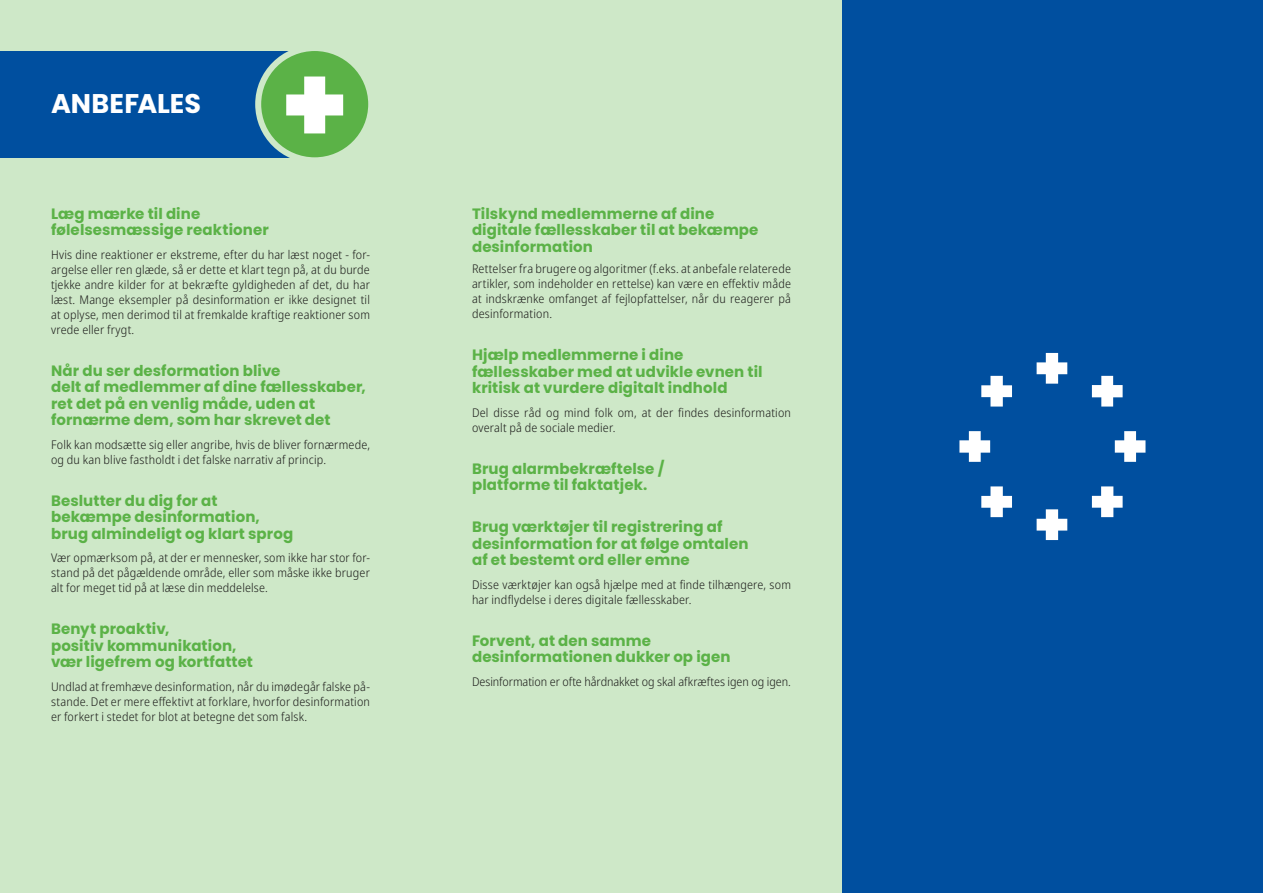
<style>
.page{position:relative;width:1263px;height:893px;background:#fff}
.page>*{position:absolute;margin:0;border:0;box-sizing:border-box;transform-origin:0 0}
.t1{font:700 27px "Poppins";letter-spacing:-.005em;color:#fff}
.t2{font:700 15px/16.5px "Poppins";letter-spacing:.005em;color:#5bb247}
.t3{font:300 semi-condensed 12px/15px "Noto Sans";letter-spacing:.015em;color:#1d1d1b;text-align:justify}
.t4{font:300 semi-condensed 12px "Noto Sans";letter-spacing:-.005em;color:#1d1d1b}
</style>
<div class="page">
<div style="left:0;top:0;width:842px;height:893px;background:#cee8c8"></div>
<div style="left:0;top:51px;width:315px;height:106px;background:#004f9f"></div>
<div style="left:842px;top:0;width:421px;height:893px;background:#004f9f"></div>
<div style="left:258px;top:48px;width:113px;height:112px;background:#5bb247;border-radius:50%"></div>
<div style="left:255px;top:45px;width:119px;height:118px;border:6px solid #cee8c8;border-radius:50%"></div>
<div style="left:286px;top:94px;width:57px;height:21px;background:#fff"></div>
<div style="left:304px;top:77px;width:21px;height:56px;background:#fff"></div>
<svg style="left:1036px;top:509px;width:31px;height:31px"></svg>
<svg style="left:1036px;top:353px;width:31px;height:31px"></svg>
<svg style="left:1115px;top:431px;width:30px;height:31px"></svg>
<svg style="left:959px;top:431px;width:31px;height:31px"></svg>
<svg style="left:981px;top:376px;width:31px;height:31px"></svg>
<svg style="left:1092px;top:376px;width:30px;height:31px"></svg>
<svg style="left:1092px;top:486px;width:30px;height:31px"></svg>
<svg style="left:981px;top:486px;width:31px;height:31px"></svg>
<h1 class="t1" style="left:51px;top:88px;width:152px">ANBEFALES</h1>
<p class="t2" style="left:51px;top:205px;width:219px">Læg mærke til dine følelsesmæssige reaktioner</p>
<p class="t3" style="left:51px;top:247px;width:320px">Hvis dine reaktioner er ekstreme, efter du har læst noget - for&shy;argelse eller ren glæde, så er dette et klart tegn på, at du burde tjekke andre kilder for at bekræfte gyldigheden af det, du har læst. Mange eksempler på desinformation er ikke designet til at oplyse, men derimod til at fremkalde kraftige reaktioner som vrede eller frygt.</p>
<p class="t2" style="left:51px;top:362px;width:316px">Når du ser desformation blive<br>delt af medlemmer af dine fællesskaber, ret det på en venlig måde, uden at fornærme dem, som har skrevet det</p>
<p class="t3" style="left:51px;top:437px;width:320px">Folk kan modsætte sig eller angribe, hvis de bliver fornærmede, og du kan blive fastholdt i det falske narrativ af princip.</p>
<p class="t2" style="left:51px;top:492px;width:244px">Beslutter du dig for at bekæmpe desinformation, brug almindeligt og klart sprog</p>
<p class="t3" style="left:51px;top:551px;width:320px">Vær opmærksom på, at der er mennesker, som ikke har stor for&shy;stand på det pågældende område, eller som måske ikke bruger alt for meget tid på at læse din meddelelse.</p>
<p class="t2" style="left:51px;top:621px;width:204px">Benyt proaktiv,<br>positiv kommunikation, vær ligefrem og kortfattet</p>
<p class="t3" style="left:51px;top:679px;width:320px">Undlad at fremhæve desinformation, når du imødegår falske på&shy;stande. Det er mere effektivt at forklare, hvorfor desinformation er forkert i stedet for blot at betegne det som falsk.</p>
<p class="t2" style="left:472px;top:205px;width:288px">Tilskynd medlemmerne af dine digitale fællesskaber til at bekæmpe desinformation</p>
<p class="t3" style="left:472px;top:262px;width:320px">Rettelser fra brugere og algoritmer (f.eks. at anbefale relaterede artikler, som indeholder en rettelse) kan være en effektiv måde at indskrænke omfanget af fejlopfattelser, når du reagerer på desinformation.</p>
<p class="t2" style="left:472px;top:347px;width:292px">Hjælp medlemmerne i dine fællesskaber med at udvikle evnen til kritisk at vurdere digitalt indhold</p>
<p class="t3" style="left:472px;top:405px;width:320px">Del disse råd og mind folk om, at der findes desinformation overalt på de sociale medier.</p>
<p class="t2" style="left:472px;top:460px;width:194px">Brug alarmbekræftelse / platforme til faktatjek.</p>
<p class="t2" style="left:472px;top:519px;width:278px">Brug værktøjer til registrering af desinformation for at følge omtalen af et bestemt ord eller emne</p>
<p class="t3" style="left:472px;top:577px;width:320px">Disse værktøjer kan også hjælpe med at finde tilhængere, som har indflydelse i deres digitale fællesskaber.</p>
<p class="t2" style="left:472px;top:632px;width:260px">Forvent, at den samme desinformationen dukker op igen</p>
<p class="t4" style="left:472px;top:673px;width:320px">Desinformation er ofte hårdnakket og skal afkræftes igen og igen.</p>
</div>
